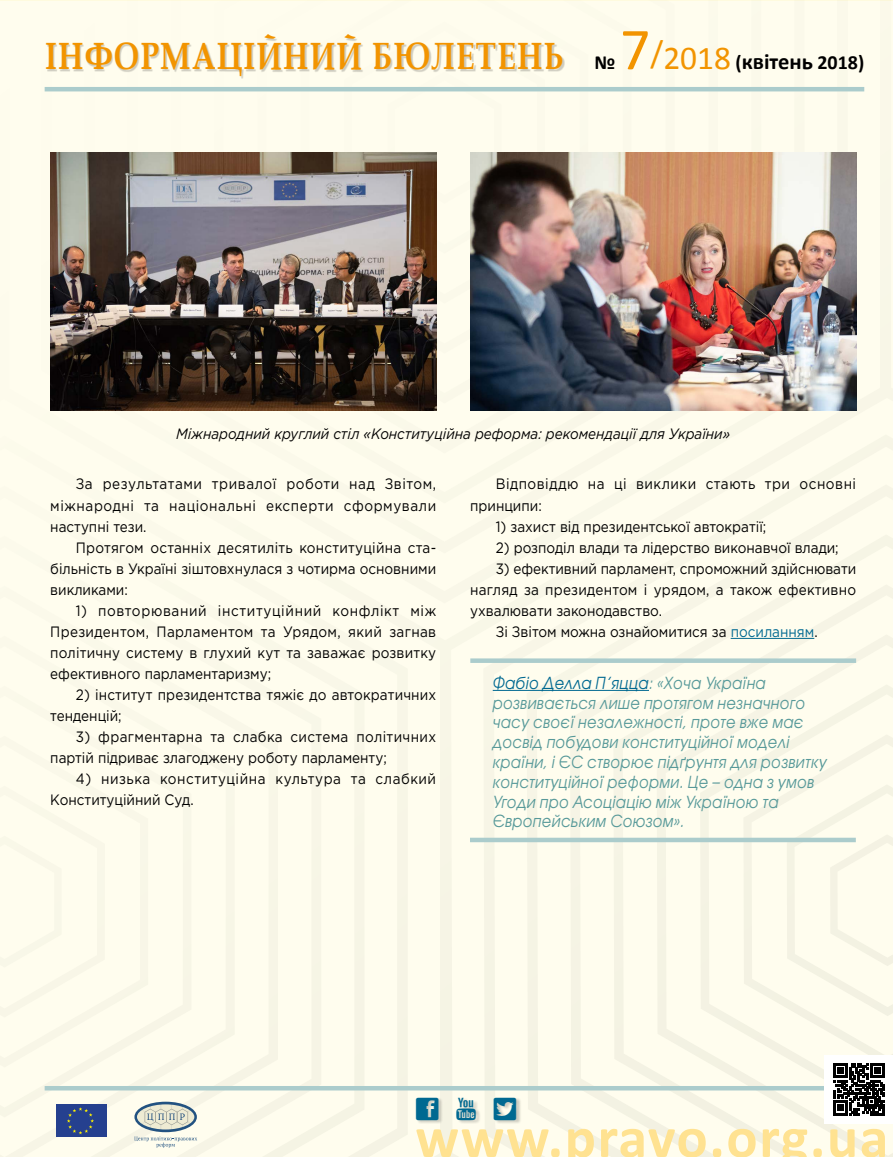
<style>
.page{position:relative;width:893px;height:1157px;background:#fff}
.page>*{position:absolute;margin:0;border:0;box-sizing:border-box;transform-origin:0 0}
.t1{font:700 58.35px "Calibri";letter-spacing:.025em;color:#ffe291}
.t2{font:700 37.95px "Book Antiqua";letter-spacing:.04em;color:#f29400;scale:.8 1}
.t3{font:700 22.5px "Calibri";color:#000}
.t4{font:italic 16.5px/19.8px "Avant Garde Gothic C";letter-spacing:.02em;color:#579999;scale:.9 1}
.t5{font:15px/21px "Gotham Pro";color:#000;text-align:justify;scale:.9 1}
.t6{font:15px/21px "Gotham Pro";letter-spacing:.04em;color:#000;scale:.9 1}
.t7{font:italic 15px "Gotham Pro";color:#000;scale:.9 1}
.s1{font-family:"Calibri";font-size:19.95px;color:#000}
.s2{font-weight:400;font-size:60px;color:#f29400}
.s3{font-weight:400;font-size:33.3px;color:#f29400}
.s4{font-size:19.95px}
.s5{color:#006991}
</style>
<div class="page">
<div style="left:0;top:1px;width:893px;height:1156px;background:#fffdee"></div>
<svg style="left:483px;top:434px;width:410px;height:723px;background:#fcfaeb"></svg>
<div style="left:41px;top:1px;width:807px;height:602px;background:#fffdee"></div>
<hr style="left:45px;top:1086px;width:819px;height:4px;background:#abcccc">
<svg style="left:134px;top:1101px;width:63px;height:46px;background:#cdd4cd"></svg>
<div style="left:56px;top:1104px;width:50px;height:33px;background:#25408f"></div>
<svg style="left:67px;top:1107px;width:27px;height:27px"></svg>
<div style="left:825px;top:1055px;width:68px;height:68px;background:#fff"></div>
<svg style="left:833px;top:1063px;width:52px;height:52px"></svg>
<hr style="left:45px;top:87px;width:819px;height:4px;background:#abcccc">
<div style="left:48px;top:36px;width:517px;height:42px;background:#000;opacity:.2"></div>
<div style="left:416px;top:1097px;width:105px;height:27px;background:#000;opacity:.2"></div>
<img style="left:50px;top:153px;width:386px;height:257px">
<img style="left:470px;top:152px;width:386px;height:258px">
<hr style="left:731px;top:638px;width:83px;height:1px;background:#006991">
<div style="left:470px;top:658px;width:386px;height:5px;background:#abcccc"></div>
<div style="left:470px;top:837px;width:386px;height:5px;background:#abcccc"></div>
<hr style="left:493px;top:690px;width:156px;height:1px;background:#006991">
<svg style="left:416px;top:1097px;width:23px;height:22px"></svg>
<svg style="left:457px;top:1097px;width:19px;height:22px"></svg>
<svg style="left:494px;top:1097px;width:22px;height:22px"></svg>
<h2 class="t2" style="left:45px;top:30px;width:714px">ІНФОРМАЦІЙНИЙ БЮЛЕТЕНЬ <span class="s1">№</span></h2>
<h3 class="t3" style="left:620px;top:46px;width:246px"><span class="s2">7</span><sup>/</sup><span class="s3">2018</span> <span class="s4">(</span>квітень <span class="s4">2018)</span></h3>
<p class="t7" style="left:176px;top:426px;width:617px">Міжнародний круглий стіл «Конституційна реформа: рекомендації для України»</p>
<p class="t5" style="left:50px;top:473px;width:430px;text-indent:26px">За результатами тривалої роботи над Звітом, міжнародні та національні експерти сформували наступні тези.</p>
<p class="t5" style="left:50px;top:536px;width:430px;text-indent:26px">Протягом останніх десятиліть конституційна ста&shy;більність в Україні зіштовхнулася з чотирма основними викликами:</p>
<p class="t5" style="left:50px;top:599px;width:430px;text-indent:26px">1) повторюваний інституційний конфлікт між Президентом, Парламентом та Урядом, який загнав політичну систему в глухий кут та заважає розвитку ефективного парламентаризму;</p>
<p class="t5" style="left:50px;top:683px;width:430px;text-indent:26px">2) інститут президентства тяжіє до автократичних тенденцій;</p>
<p class="t5" style="left:50px;top:725px;width:430px;text-indent:26px">3) фрагментарна та слабка система політичних партій підриває злагоджену роботу парламенту;</p>
<p class="t6" style="left:50px;top:767px;width:430px;text-indent:26px">4) низька конституційна культура та слабкий<br>Конституційний Суд.</p>
<p class="t6" style="left:470px;top:473px;width:430px;text-indent:26px">Відповіддю на ці виклики стають три основні принципи:</p>
<p class="t5" style="left:496px;top:515px;width:302px">1) захист від президентської автократії;</p>
<p class="t5" style="left:496px;top:536px;width:383px">2) розподіл влади та лідерство виконавчої влади;</p>
<p class="t5" style="left:496px;top:557px;width:402px">3) ефективний парламент, спроможний здійснювати</p>
<p class="t5" style="left:470px;top:578px;width:430px">нагляд за президентом і урядом, а також ефективно</p>
<p class="t5" style="left:470px;top:599px;width:215px">ухвалювати законодавство.</p>
<p class="t5" style="left:496px;top:620px;width:359px">Зі Звітом можна ознайомитися за <span class="s5">посиланням</span>.</p>
<p class="t4" style="left:493px;top:672px;width:373px"><span class="s5">Фабіо Делла П’яцца</span>: «Хоча Україна розвивається лише протягом незначного часу своєї незалежності, проте вже має досвід побудови конституційної моделі країни, і ЄС створює підґрунтя для розвитку конституційної реформи. Це – одна з умов Угоди про Асоціацію між Україною та Європейським Союзом».</p>
<h1 class="t1" style="left:415px;top:1096px;width:475px">www.pravo.org.ua</h1>
</div>
